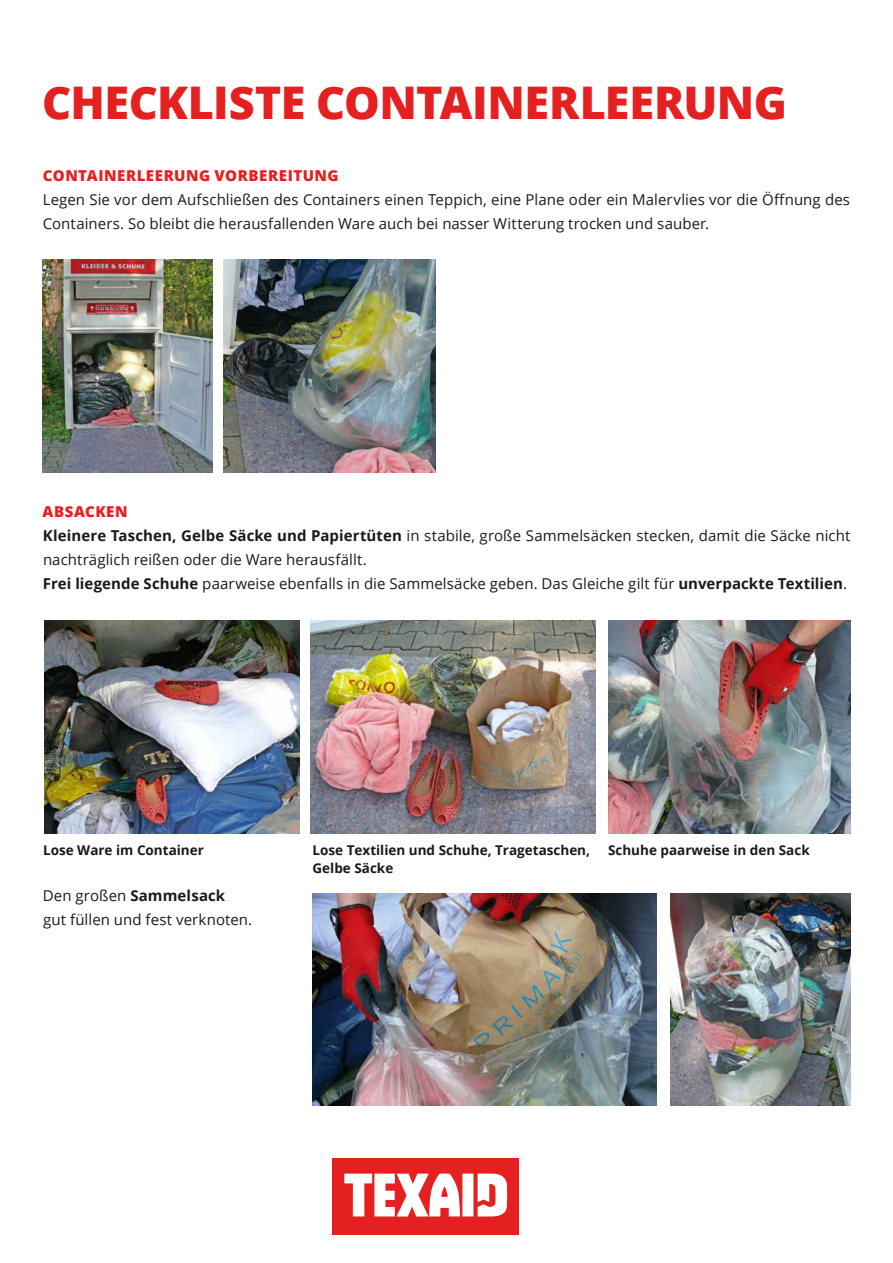
<style>
.page{position:relative;width:893px;height:1263px;background:#fff}
.page>*{position:absolute;margin:0;border:0;box-sizing:border-box;transform-origin:0 0}
.Fließtext_9_pt{font:800 45px "Open Sans";letter-spacing:-.01em;color:#e52020}
.Fließtext_9_pt-2{font:15px/24px "Open Sans";letter-spacing:.005em;color:#1a1a18}
.Fließtext_9_pt-3{font:800 15px "Open Sans";letter-spacing:.035em;color:#e52020}
.Fließtext_9_pt-4{font:700 15px "Open Sans";letter-spacing:.005em;color:#1a1a18}
.Bildunterschriften{font:700 13.5px "Open Sans";color:#1a1a18}
.s1{font-weight:700}
.s2{font-weight:400}
</style>
<div class="page">
<img style="left:310px;top:621px;width:285px;height:212px">
<img style="left:608px;top:621px;width:243px;height:212px">
<img style="left:45px;top:621px;width:255px;height:212px">
<img style="left:313px;top:893px;width:344px;height:213px">
<img style="left:670px;top:893px;width:181px;height:213px">
<img style="left:43px;top:259px;width:170px;height:213px">
<img style="left:223px;top:259px;width:213px;height:213px">
<div style="left:333px;top:1158px;width:186px;height:76px;background:#e52020"></div>
<svg style="left:344px;top:1173px;width:163px;height:43px"></svg>
<p class="Fließtext_9_pt" style="left:42px;top:69px;width:746px">CHECKLISTE CONTAINERLEERUNG</p>
<p class="Fließtext_9_pt-3" style="left:43px;top:164px;width:297px">CONTAINERLEERUNG VORBEREITUNG</p>
<p class="Fließtext_9_pt-2" style="left:43px;top:187px;width:809px">Legen Sie vor dem Aufschließen des Containers einen Teppich, eine Plane oder ein Malervlies vor die Öffnung des<br>Containers. So bleibt die herausfallenden Ware auch bei nasser Witterung trocken und sauber.</p>
<p class="Fließtext_9_pt-3" style="left:43px;top:500px;width:87px">ABSACKEN</p>
<p class="Fließtext_9_pt-2" style="left:43px;top:523px;width:809px"><span class="s1">Kleinere Taschen, Gelbe Säcke und Papiertüten</span> in stabile, große Sammelsäcken stecken, damit die Säcke nicht nachträglich reißen oder die Ware herausfällt.</p>
<p class="Fließtext_9_pt-2" style="left:43px;top:571px;width:806px"><span class="s1">Frei liegende Schuhe</span> paarweise ebenfalls in die Sammelsäcke geben. Das Gleiche gilt für <span class="s1">unverpackte Textilien</span>.</p>
<p class="Bildunterschriften" style="left:43px;top:840px;width:162px">Lose Ware im Container</p>
<p class="Bildunterschriften" style="left:313px;top:840px;width:279px">Lose Textilien und Schuhe, Tragetaschen,</p>
<p class="Bildunterschriften" style="left:608px;top:840px;width:203px">Schuhe paarweise in den Sack</p>
<p class="Bildunterschriften" style="left:313px;top:858px;width:82px">Gelbe Säcke</p>
<p class="Fließtext_9_pt-4" style="left:43px;top:885px;width:184px"><span class="s2">Den großen</span> Sammelsack</p>
<p class="Fließtext_9_pt-2" style="left:43px;top:907px;width:211px">gut füllen und fest verknoten.</p>
</div>
